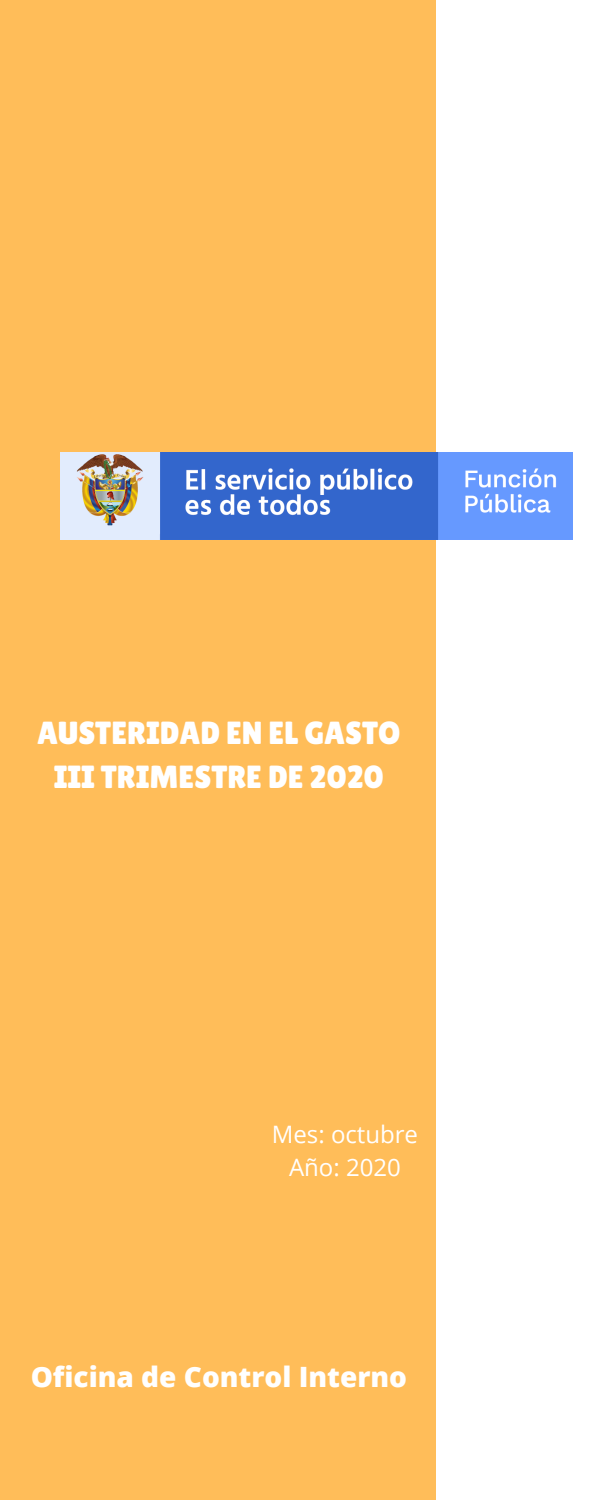
<style>
.page{position:relative;width:600px;height:1500px;background:#fff}
.page>*{position:absolute;margin:0;border:0;box-sizing:border-box;transform-origin:0 0}
.t1{font:32px/44.2px "Lilita One";color:#fff;text-align:center}
.t2{font:800 28px "Open Sans";color:#fff}
.t3{font:24px/33px "Open Sans";color:#fff;text-align:center}
</style>
<div class="page">
<div style="left:0;top:0;width:436px;height:1499px;background:#ffbd59"></div>
<img style="left:60px;top:452px;width:512px;height:88px">
<p class="t1" style="left:37px;top:710px;width:365px">AUSTERIDAD EN EL GASTO<br>III TRIMESTRE DE 2020</p>
<p class="t3" style="left:272px;top:1117px;width:148px">Mes: octubre<br>Año: 2020</p>
<p class="t2" style="left:31px;top:1357px;width:378px">Oficina de Control Interno</p>
</div>
